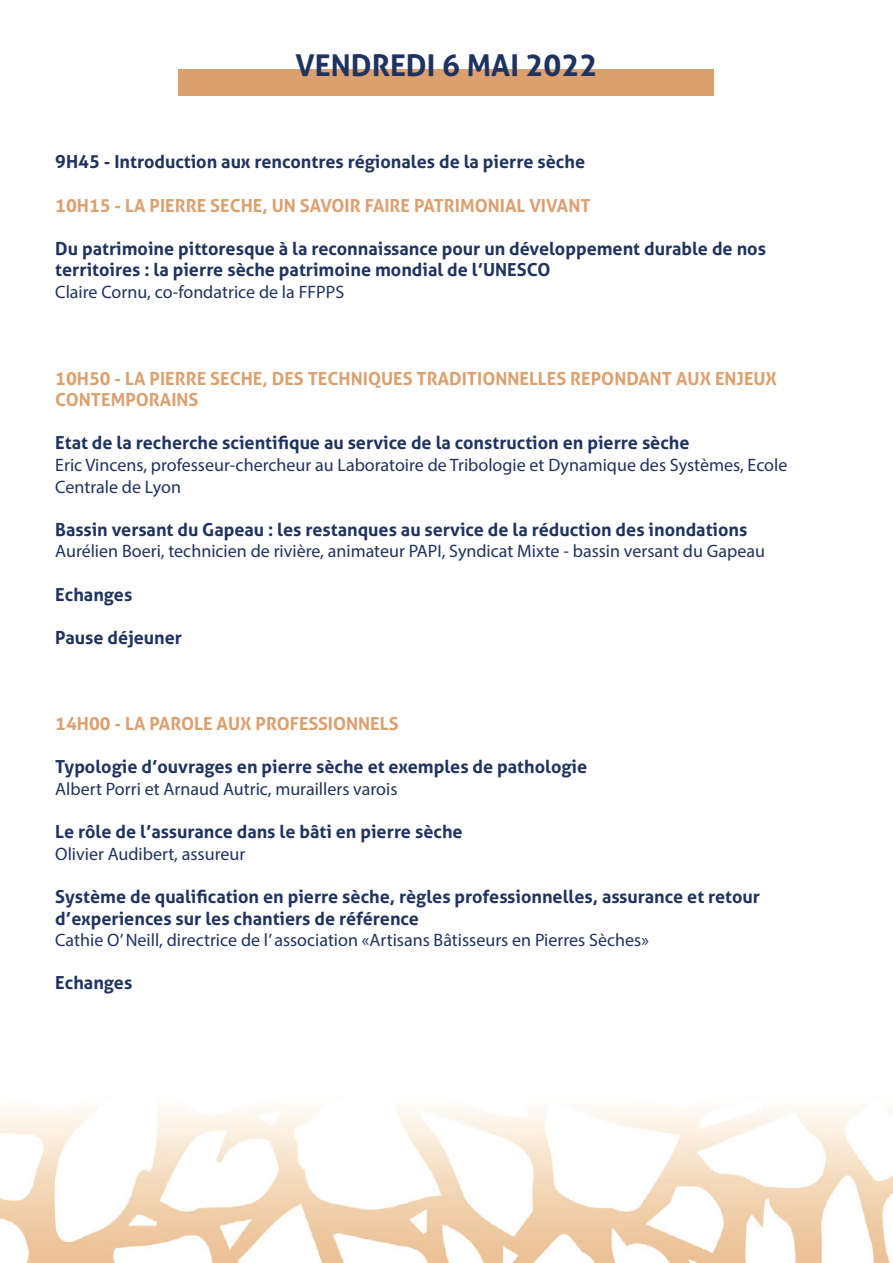
<style>
.page{position:relative;width:893px;height:1263px;background:#fff}
.page>*{position:absolute;margin:0;border:0;box-sizing:border-box;transform-origin:0 0}
.t1{font:700 30px "Aller";color:#1f3360}
.t2{font:700 18px/21.6px "Aller";color:#1f3360}
.t3{font:18px/21.6px "Myriad Pro";color:#1f3360}
.t4{font:700 18px/21.6px "Aller";color:#dca06f}
</style>
<div class="page">
<div style="left:179px;top:69px;width:535px;height:27px;background:#dca06f"></div>
<img style="left:0;top:1105px;width:893px;height:158px">
<p class="t1" style="left:295px;top:47px;width:304px">VENDREDI 6 MAI 2022</p>
<p class="t2" style="left:55px;top:151px;width:531px">9H45 - Introduction aux rencontres régionales de la pierre sèche</p>
<p class="t4" style="left:55px;top:194px;width:537px">10H15 - LA PIERRE SECHE, UN SAVOIR FAIRE PATRIMONIAL VIVANT</p>
<p class="t2" style="left:55px;top:238px;width:712px">Du patrimoine pittoresque à la reconnaissance pour un développement durable de nos territoires : la pierre sèche patrimoine mondial de l’UNESCO</p>
<p class="t3" style="left:55px;top:281px;width:290px">Claire Cornu, co-fondatrice de la FFPPS</p>
<p class="t4" style="left:55px;top:367px;width:723px">10H50 - LA PIERRE SECHE, DES TECHNIQUES TRADITIONNELLES REPONDANT AUX ENJEUX<br>CONTEMPORAINS</p>
<p class="t2" style="left:55px;top:432px;width:636px">Etat de la recherche scientifique au service de la construction en pierre sèche</p>
<p class="t3" style="left:55px;top:454px;width:734px">Eric Vincens, professeur-chercheur au Laboratoire de Tribologie et Dynamique des Systèmes, Ecole<br>Centrale de Lyon</p>
<p class="t2" style="left:55px;top:518px;width:694px">Bassin versant du Gapeau : les restanques au service de la réduction des inondations</p>
<p class="t3" style="left:55px;top:540px;width:711px">Aurélien Boeri, technicien de rivière, animateur PAPI, Syndicat Mixte - bassin versant du Gapeau</p>
<p class="t2" style="left:55px;top:583px;width:79px">Echanges</p>
<p class="t2" style="left:55px;top:626px;width:128px">Pause déjeuner</p>
<p class="t4" style="left:55px;top:713px;width:345px">14H00 - LA PAROLE AUX PROFESSIONNELS</p>
<p class="t2" style="left:55px;top:756px;width:533px">Typologie d’ouvrages en pierre sèche et exemples de pathologie</p>
<p class="t3" style="left:55px;top:778px;width:344px">Albert Porri et Arnaud Autric, muraillers varois</p>
<p class="t2" style="left:55px;top:821px;width:409px">Le rôle de l’assurance dans le bâti en pierre sèche</p>
<p class="t3" style="left:55px;top:843px;width:191px">Olivier Audibert, assureur</p>
<p class="t2" style="left:55px;top:886px;width:706px">Système de qualification en pierre sèche, règles professionnelles, assurance et retour d’experiences sur les chantiers de référence</p>
<p class="t3" style="left:55px;top:929px;width:595px">Cathie O’ Neill, directrice de l’ association «Artisans Bâtisseurs en Pierres Sèches»</p>
<p class="t2" style="left:55px;top:972px;width:79px">Echanges</p>
</div>
